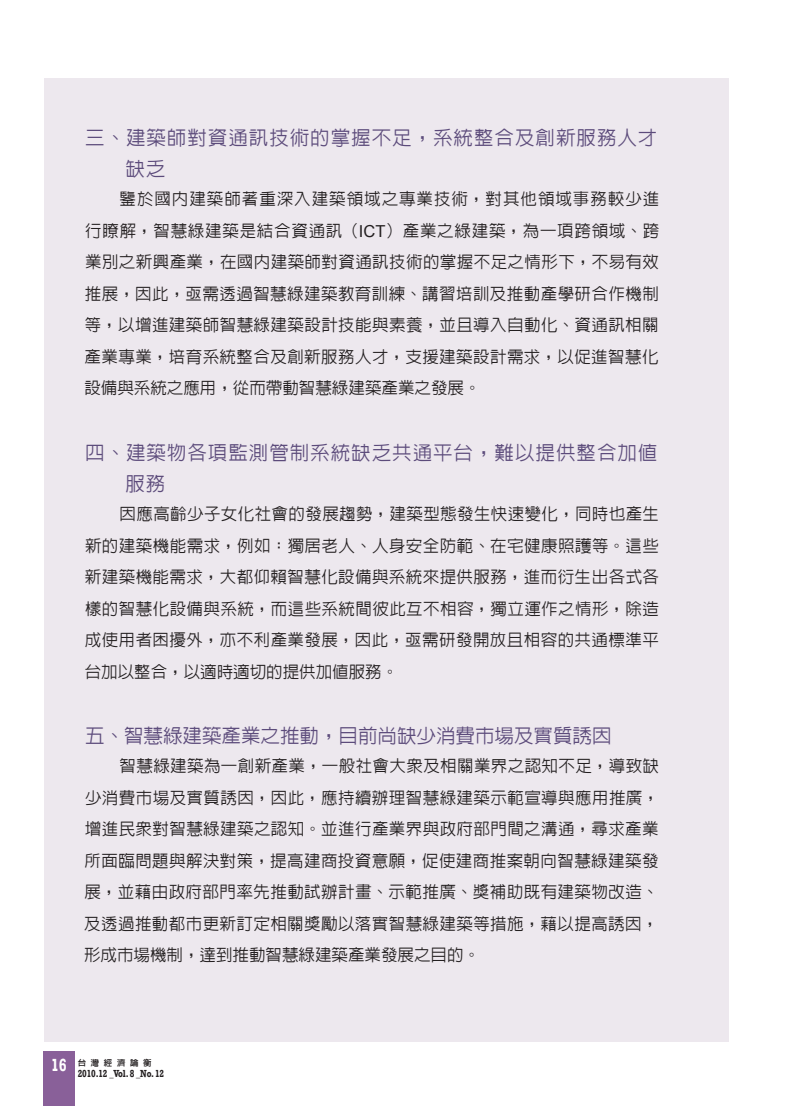
<style>
.page{position:relative;width:808px;height:1106px;background:#fff}
.page>*{position:absolute;margin:0;border:0;box-sizing:border-box;transform-origin:0 0}
.t1{font:500 19.5px/31.5px "Lin Gothic";letter-spacing:.05em;color:#5c4b7b}
.t2{font:500 19.5px "Lin Gothic";color:#5c4b7b}
.t3{font:500 16.5px/31.5px "Lin Gothic";letter-spacing:.025em;color:#231f20;text-align:justify}
.t4{font:700 10.5px "Rockwell";letter-spacing:-.02em;color:#231f20;scale:.8 1}
.t5{font:8.4px "Lin Gothic Extra";letter-spacing:.555em;color:#231f20}
.s1{font-family:"Arial";font-weight:400}
.s2{font-family:"Rockwell";font-weight:700;font-size:18px;color:#fff}
</style>
<div class="page">
<div style="left:44px;top:78px;width:685px;height:964px;background:#ede8ee"></div>
<div style="left:43px;top:1051px;width:32px;height:55px;background:#896099"></div>
<p class="t1" style="left:125px;top:121px;width:533px;text-indent:-40px">三、建築師對資通訊技術的掌握不足，系統整合及創新服務人才缺乏</p>
<p class="t3" style="left:84px;top:183px;width:576px;text-indent:35px">鑒於國內建築師著重深入建築領域之專業技術，對其他領域事務較少進行瞭解，智慧綠建築是結合資通訊（<span class="s1">ICT</span>）產業之綠建築，為一項跨領域、跨業別之新興產業，在國內建築師對資通訊技術的掌握不足之情形下，不易有效推展，因此，亟需透過智慧綠建築教育訓練、講習培訓及推動產學研合作機制等，以增進建築師智慧綠建築設計技能與素養，並且導入自動化、資通訊相關產業專業，培育系統整合及創新服務人才，支援建築設計需求，以促進智慧化設備與系統之應用，從而帶動智慧綠建築產業之發展。</p>
<p class="t1" style="left:125px;top:436px;width:533px;text-indent:-40px">四、建築物各項監測管制系統缺乏共通平台，難以提供整合加值服務</p>
<p class="t3" style="left:85px;top:498px;width:576px;text-indent:35px">因應高齡少子女化社會的發展趨勢，建築型態發生快速變化，同時也產生新的建築機能需求，例如：獨居老人、人身安全防範、在宅健康照護等。這些新建築機能需求，大都仰賴智慧化設備與系統來提供服務，進而衍生出各式各樣的智慧化設備與系統，而這些系統間彼此互不相容，獨立運作之情形，除造成使用者困擾外，亦不利產業發展，因此，亟需研發開放且相容的共通標準平台加以整合，以適時適切的提供加值服務。</p>
<p class="t2" style="left:85px;top:726px;width:528px">五、智慧綠建築產業之推動，目前尚缺少消費市場及實質誘因</p>
<p class="t3" style="left:84px;top:750px;width:576px;text-indent:35px">智慧綠建築為一創新產業，一般社會大眾及相關業界之認知不足，導致缺少消費市場及實質誘因，因此，應持續辦理智慧綠建築示範宣導與應用推廣，增進民眾對智慧綠建築之認知。並進行產業界與政府部門間之溝通，尋求產業所面臨問題與解決對策，提高建商投資意願，促使建商推案朝向智慧綠建築發展，並藉由政府部門率先推動試辦計畫、示範推廣、獎補助既有建築物改造、及透過推動都市更新訂定相關獎勵以落實智慧綠建築等措施，藉以提高誘因，形成市場機制，達到推動智慧綠建築產業發展之目的。</p>
<p class="t5" style="left:51px;top:1058px;width:102px"><span class="s2">16</span> 台灣經濟論衡</p>
<p class="t4" style="left:78px;top:1067px;width:110px">2010.12 _Vol. 8 _No. 12</p>
</div>
